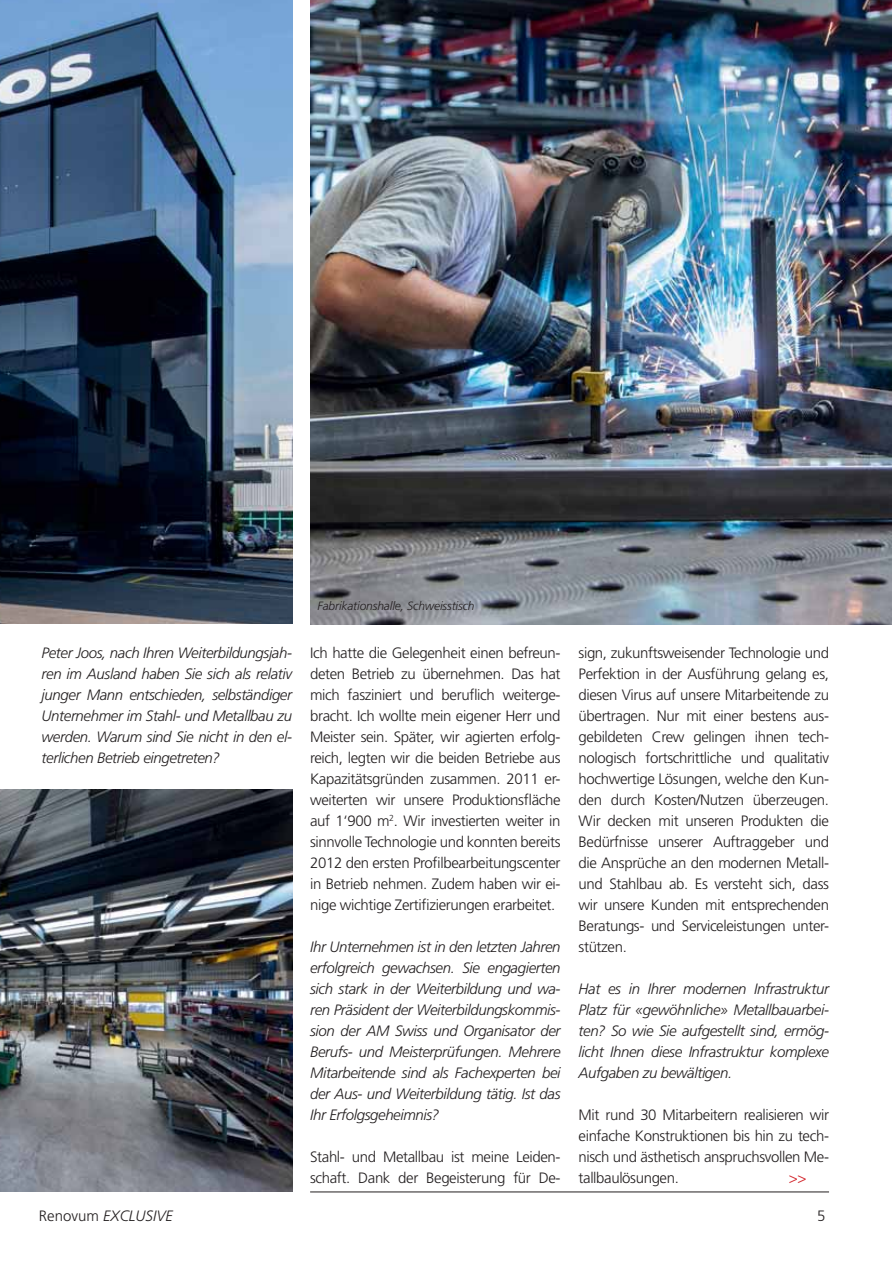
<style>
.page{position:relative;width:892px;height:1264px;background:#fff}
.page>*{position:absolute;margin:0;border:0;box-sizing:border-box;transform-origin:0 0}
.t1{font:300 15px/21px "Frutiger";letter-spacing:-.025em;color:#231f20;text-align:justify}
.t2{font:italic 300 15px/21px "Frutiger";letter-spacing:-.025em;color:#231f20;text-align:justify}
.t3{font:italic 300 15px "Frutiger";color:#231f20}
.t4{font:300 15px "Frutiger";color:#d2232a}
.t5{font:italic 300 12px "Frutiger";letter-spacing:-.01em;color:#231f20}
.s1{font-style:normal}
</style>
<div class="page">
<hr style="left:310px;top:1191px;width:518px;height:1px;background:#231f20">
<img style="left:0;top:0;width:292px;height:623px">
<img style="left:0;top:790px;width:292px;height:401px">
<img style="left:310px;top:0;width:581px;height:624px">
<p class="t5" style="left:317px;top:601px;width:158px">Fabrikationshalle, Schweisstisch</p>
<p class="t2" style="left:42px;top:643px;width:252px">Peter Joos, nach Ihren Weiterbildungsjah&shy;ren im Ausland haben Sie sich als relativ junger Mann entschieden, selbständiger Unternehmer im Stahl- und Metallbau zu werden. Warum sind Sie nicht in den el&shy;terlichen Betrieb eingetreten?</p>
<p class="t1" style="left:310px;top:643px;width:252px">Ich hatte die Gelegenheit einen befreun&shy;deten Betrieb zu übernehmen. Das hat mich fasziniert und beruflich weiterge&shy;bracht. Ich wollte mein eigener Herr und Meister sein. Später, wir agierten erfolg&shy;reich, legten wir die beiden Betriebe aus Kapazitätsgründen zusammen. 2011 er&shy;weiterten wir unsere Produktionsfläche auf 1‘900 m<sup>2</sup>. Wir investierten weiter in sinnvolle Technologie und konnten bereits 2012 den ersten Profilbearbeitungscenter in Betrieb nehmen. Zudem haben wir ei&shy;nige wichtige Zertifizierungen erarbeitet.</p>
<p class="t2" style="left:310px;top:937px;width:252px">Ihr Unternehmen ist in den letzten Jahren erfolgreich gewachsen. Sie engagierten sich stark in der Weiterbildung und wa&shy;ren Präsident der Weiterbildungskommis&shy;sion der AM Swiss und Organisator der Berufs- und Meisterprüfungen. Mehrere Mitarbeitende sind als Fachexperten bei der Aus- und Weiterbildung tätig. Ist das Ihr Erfolgsgeheimnis?</p>
<p class="t1" style="left:310px;top:1147px;width:252px">Stahl- und Metallbau ist meine Leiden&shy;schaft. Dank der Begeisterung für De-</p>
<p class="t1" style="left:578px;top:643px;width:252px">sign, zukunftsweisender Technologie und Perfektion in der Ausführung gelang es, diesen Virus auf unsere Mitarbeitende zu übertragen. Nur mit einer bestens aus&shy;gebildeten Crew gelingen ihnen tech&shy;nologisch fortschrittliche und qualitativ hochwertige Lösungen, welche den Kun&shy;den durch Kosten/Nutzen überzeugen.<br>Wir decken mit unseren Produkten die Bedürfnisse unserer Auftraggeber und die Ansprüche an den modernen Metall&shy;und Stahlbau ab. Es versteht sich, dass wir unsere Kunden mit entsprechenden Beratungs- und Serviceleistungen unter&shy;stützen.</p>
<p class="t2" style="left:578px;top:979px;width:252px">Hat es in Ihrer modernen Infrastruktur Platz für «gewöhnliche» Metallbauarbei&shy;ten? So wie Sie aufgestellt sind, ermög&shy;licht Ihnen diese Infrastruktur komplexe Aufgaben zu bewältigen.</p>
<p class="t1" style="left:578px;top:1105px;width:252px">Mit rund 30 Mitarbeitern realisieren wir einfache Konstruktionen bis hin zu tech&shy;nisch und ästhetisch anspruchsvollen Me&shy;tallbaulösungen.</p>
<p class="t4" style="left:788px;top:1172px;width:19px">&gt;&gt;</p>
<p class="t3" style="left:39px;top:1209px;width:136px"><span class="s1">Renovum</span> EXCLUSIVE</p>
<p class="t1" style="left:816px;top:1206px;width:10px">5</p>
</div>
